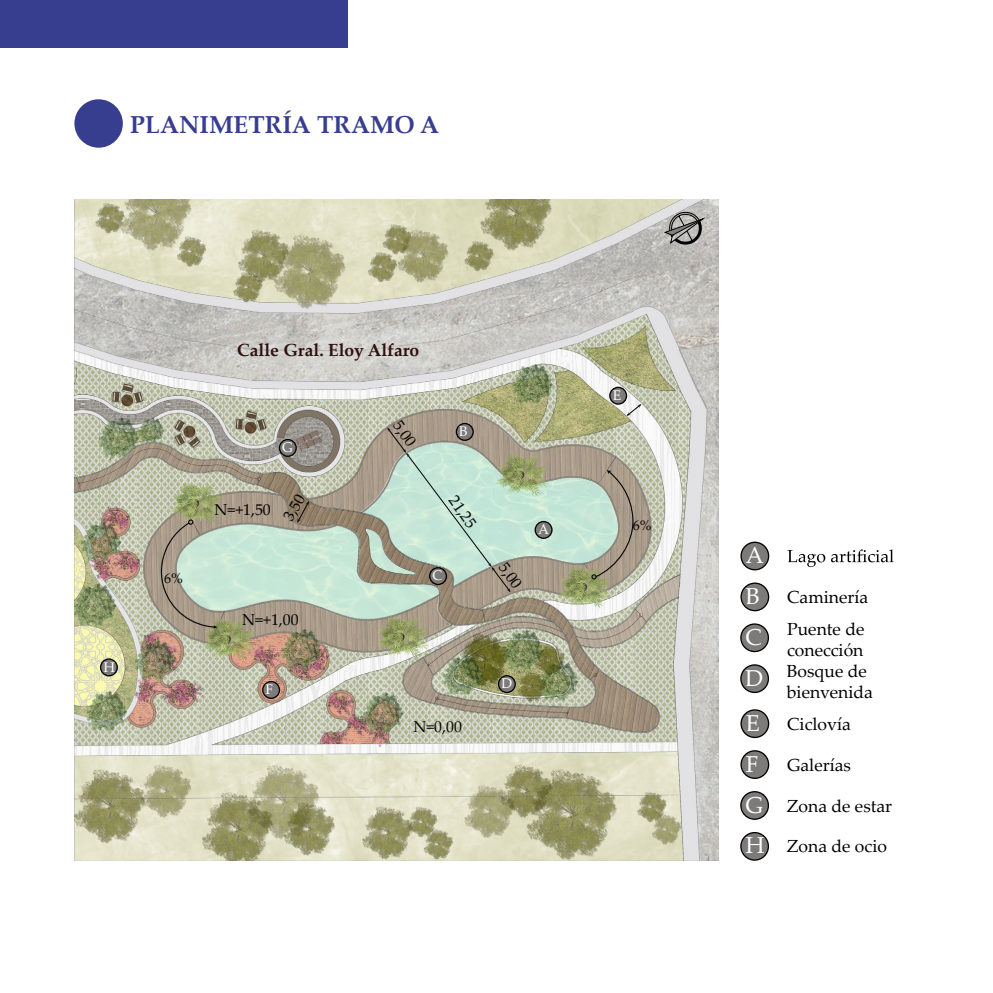
<style>
.page{position:relative;width:993px;height:993px;background:#fff}
.page>*{position:absolute;margin:0;border:0;box-sizing:border-box;transform-origin:0 0}
.t1{font:700 24.5px "Palatino Linotype";color:#383e8f}
.t2{font:23.1px "Palatino Linotype";color:#fff}
.t3{font:17.5px/32px "Palatino Linotype";color:#000}
.t4{font:700 17.5px "Palatino Linotype";color:#310e0f}
.t5{font:15.75px "Palatino Linotype";color:#000}
.t6{font:14px "Palatino Linotype";color:#fff}
.t7{font:14px "Palatino Linotype";color:#000}
.s1{font-size:23.1px;color:#fff}
</style>
<div class="page">
<div style="left:0;top:0;width:347px;height:48px;background:#383e8f"></div>
<div style="left:74px;top:99px;width:49px;height:49px;background:#383e8f;border-radius:50%"></div>
<img style="left:74px;top:199px;width:644px;height:661px">
<svg style="left:387px;top:427px;width:123px;height:165px;background:#b8cbbc"></svg>
<svg style="left:156px;top:519px;width:61px;height:109px;background:#b0b3a2"></svg>
<svg style="left:591px;top:470px;width:42px;height:109px;background:#acae9f"></svg>
<svg style="left:297px;top:501px;width:12px;height:21px"></svg>
<svg style="left:626px;top:404px;width:15px;height:12px"></svg>
<svg style="left:535px;top:521px;width:16px;height:17px"></svg>
<div style="left:534px;top:520px;width:18px;height:18px;border:1px solid #000;border-radius:50%"></div>
<div style="left:456px;top:423px;width:17px;height:17px;background:#7d7a7a;border-radius:50%"></div>
<div style="left:455px;top:423px;width:18px;height:18px;border:1px solid #000;border-radius:50%"></div>
<div style="left:429px;top:567px;width:17px;height:17px;background:#7d7a7a;border-radius:50%"></div>
<div style="left:429px;top:567px;width:18px;height:18px;border:1px solid #000;border-radius:50%"></div>
<div style="left:609px;top:387px;width:17px;height:17px;background:#7d7a7a;border-radius:50%"></div>
<div style="left:609px;top:386px;width:18px;height:18px;border:1px solid #000;border-radius:50%"></div>
<div style="left:263px;top:681px;width:16px;height:17px;background:#7d7a7a;border-radius:50%"></div>
<div style="left:262px;top:680px;width:18px;height:18px;border:1px solid #000;border-radius:50%"></div>
<svg style="left:498px;top:675px;width:17px;height:17px"></svg>
<div style="left:497px;top:675px;width:18px;height:18px;border:1px solid #000;border-radius:50%"></div>
<div style="left:279px;top:439px;width:17px;height:17px;background:#7d7a7a;border-radius:50%"></div>
<div style="left:279px;top:439px;width:18px;height:18px;border:1px solid #000;border-radius:50%"></div>
<div style="left:100px;top:659px;width:17px;height:16px;background:#7d7a7a;border-radius:50%"></div>
<div style="left:100px;top:658px;width:18px;height:18px;border:1px solid #000;border-radius:50%"></div>
<div style="left:740px;top:542px;width:28px;height:27px;background:#7d7a7a;border-radius:50%"></div>
<div style="left:740px;top:541px;width:29px;height:29px;border:1px solid #000;border-radius:50%"></div>
<svg style="left:787px;top:549px;width:106px;height:18px"></svg>
<div style="left:740px;top:583px;width:28px;height:27px;background:#7d7a7a;border-radius:50%"></div>
<div style="left:740px;top:582px;width:29px;height:29px;border:1px solid #000;border-radius:50%"></div>
<div style="left:740px;top:624px;width:28px;height:27px;background:#7d7a7a;border-radius:50%"></div>
<div style="left:740px;top:623px;width:28px;height:29px;border:1px solid #000;border-radius:50%"></div>
<div style="left:740px;top:664px;width:28px;height:28px;background:#7d7a7a;border-radius:50%"></div>
<div style="left:740px;top:664px;width:28px;height:28px;border:1px solid #000;border-radius:50%"></div>
<div style="left:740px;top:709px;width:28px;height:28px;background:#7d7a7a;border-radius:50%"></div>
<div style="left:740px;top:709px;width:29px;height:28px;border:1px solid #000;border-radius:50%"></div>
<div style="left:740px;top:750px;width:28px;height:28px;background:#7d7a7a;border-radius:50%"></div>
<div style="left:740px;top:750px;width:29px;height:28px;border:1px solid #000;border-radius:50%"></div>
<div style="left:740px;top:791px;width:28px;height:27px;background:#7d7a7a;border-radius:50%"></div>
<div style="left:740px;top:790px;width:28px;height:29px;border:1px solid #000;border-radius:50%"></div>
<div style="left:740px;top:832px;width:28px;height:27px;background:#7d7a7a;border-radius:50%"></div>
<div style="left:740px;top:831px;width:28px;height:29px;border:1px solid #000;border-radius:50%"></div>
<svg style="left:664px;top:211px;width:40px;height:34px"></svg>
<h1 class="t1" style="left:130px;top:108px;width:310px">PLANIMETRÍA TRAMO A</h1>
<p class="t6" style="left:103px;top:656px;width:13px">H</p>
<p class="t7" style="left:164px;top:567px;width:20px">6%</p>
<p class="t4" style="left:237px;top:338px;width:184px">Calle Gral. Eloy Alfaro</p>
<p class="t6" style="left:282px;top:437px;width:12px">G</p>
<p class="t5" style="left:214px;top:498px;width:58px">N=+1,50</p>
<p class="t5" style="left:277px;top:513px;width:29px;rotate:-60deg">3,50</p>
<p class="t5" style="left:242px;top:608px;width:58px">N=+1,00</p>
<p class="t6" style="left:265px;top:679px;width:9px">F</p>
<p class="t5" style="left:406px;top:415px;width:29px;rotate:55deg">5,00</p>
<p class="t6" style="left:459px;top:421px;width:10px">B</p>
<p class="t5" style="left:461px;top:490px;width:37px;rotate:55deg">21,25</p>
<p class="t6" style="left:432px;top:565px;width:11px">C</p>
<p class="t5" style="left:413px;top:714px;width:50px">N=0,00</p>
<p class="t6" style="left:612px;top:385px;width:10px">E</p>
<p class="t5" style="left:511px;top:557px;width:29px;rotate:55deg">5,00</p>
<p class="t6" style="left:538px;top:519px;width:12px">A</p>
<p class="t7" style="left:632px;top:515px;width:20px">6%</p>
<p class="t6" style="left:501px;top:673px;width:12px">D</p>
<h2 class="t2" style="left:745px;top:538px;width:19px">A</h2>
<p class="t3" style="left:745px;top:580px;width:124px"><span class="s1">B</span> Caminería<br><span class="s1">C</span> Puente de</p>
<p class="t3" style="left:786px;top:633px;width:78px">conección</p>
<p class="t3" style="left:745px;top:654px;width:123px"><span class="s1">D</span> Bosque de</p>
<p class="t3" style="left:786px;top:675px;width:88px">bienvenida</p>
<p class="t3" style="left:745px;top:706px;width:106px"><span class="s1">E</span> Ciclovía</p>
<p class="t3" style="left:745px;top:747px;width:106px"><span class="s1">F</span> Galerías</p>
<p class="t3" style="left:745px;top:788px;width:148px"><span class="s1">G</span> Zona de estar</p>
<p class="t3" style="left:745px;top:829px;width:143px"><span class="s1">H</span> Zona de ocio</p>
</div>
